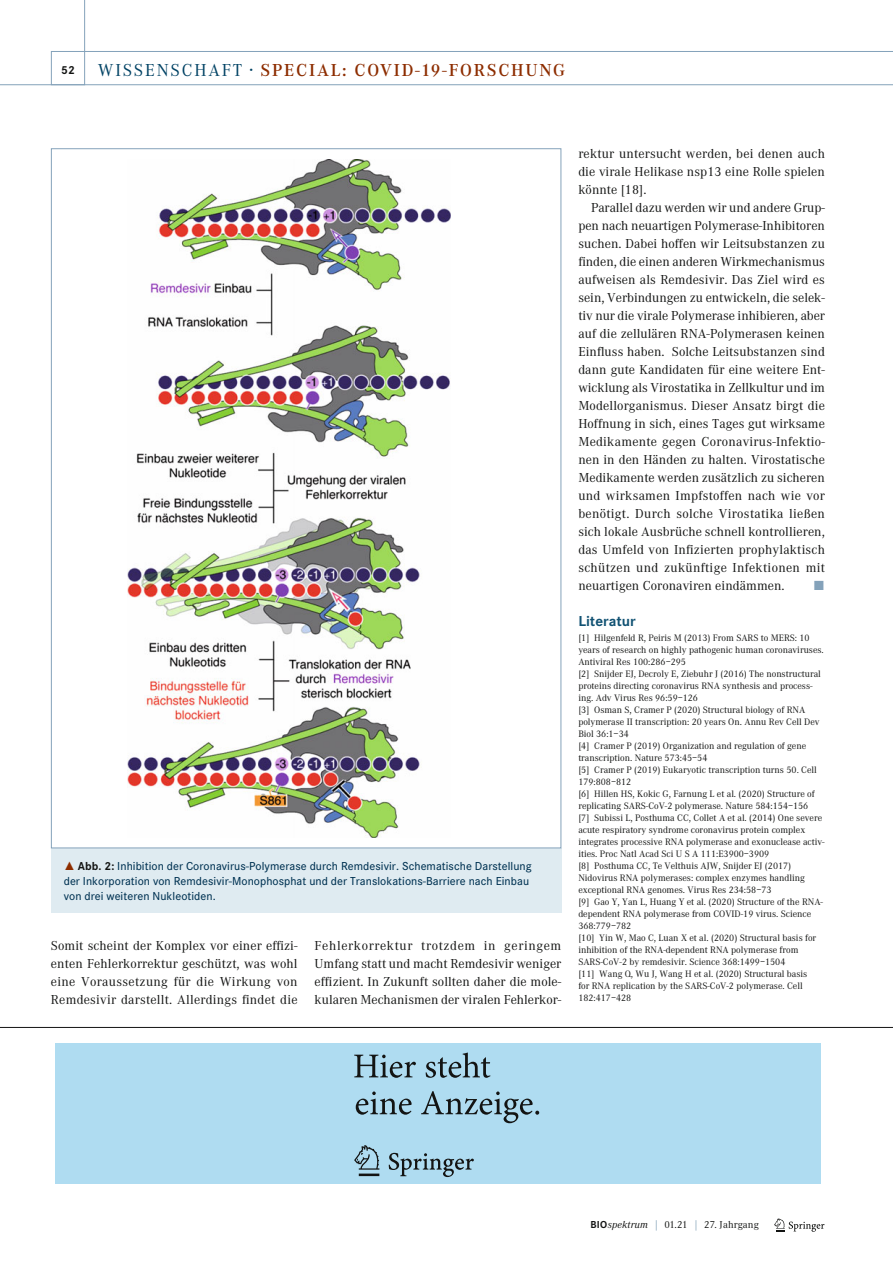
<style>
.page{position:relative;width:893px;height:1263px;background:#fff}
.page>*{position:absolute;margin:0;border:0;box-sizing:border-box;transform-origin:0 0}
.t1{font:600 18px "Corporate A";letter-spacing:.1em;color:#8d2d00}
.t2{font:700 15px "Corporate S";color:#115273}
.t3{font:13.5px/18px "Corporate A";letter-spacing:.005em;color:#131413;text-align:justify}
.t4{font:13.5px "The Sans Expert";color:#84a2ba}
.t5{font:500 12px/15px "Corporate S";letter-spacing:.005em;color:#003252}
.t6{font:700 12px "Corporate S";color:#131413}
.t7{font:10.5px "Corporate A";letter-spacing:.015em;color:#131413}
.t8{font:9.75px/12px "Corporate A";color:#131413}
.s1{font-weight:400;color:#004264}
.s2{font-family:"The Sans Expert";font-weight:400;color:#8d2d00}
.s3{font-weight:700;color:#131413}
.s4{font-family:"Corporate S";font-weight:700}
.s5{font-style:italic}
.s6{color:#658ba6}
</style>
<div class="page">
<svg style="left:774px;top:1218px;width:50px;height:14px"></svg>
<div style="left:55px;top:1044px;width:766px;height:140px;background:#afdcf1"></div>
<svg style="left:354px;top:1053px;width:185px;height:70px"></svg>
<svg style="left:354px;top:1145px;width:120px;height:32px"></svg>
<hr style="left:0;top:1027px;width:893px;height:1px;background:#131413">
<div style="left:51px;top:848px;width:510px;height:65px;background:#dfebf1"></div>
<img style="left:127px;top:159px;width:324px;height:678px">
<svg style="left:0;top:0;width:85px;height:85px"></svg>
<div style="left:51px;top:51px;width:842px;height:34px;border:1px solid #84a2ba"></div>
<p class="t6" style="left:61px;top:66px;width:15px">52</p>
<h1 class="t1" style="left:98px;top:63px;width:469px"><span class="s1">WISSENSCHAFT ·</span> SPECIAL: COVID-19-FORSCHUNG</h1>
<p class="t5" style="left:64px;top:860px;width:469px"><span class="s2">˚</span> <span class="s3">Abb. 2:</span> Inhibition der Coronavirus-Polymerase durch Remdesivir. Schematische Darstellung der Inkorporation von Remdesivir-Monophosphat und der Translokations-Barriere nach Einbau von drei weiteren Nukleotiden.</p>
<h3 class="t3" style="left:51px;top:938px;width:248px">Somit scheint der Komplex vor einer effizi&shy;enten Fehlerkorrektur geschützt, was wohl eine Voraussetzung für die Wirkung von Remdesivir darstellt. Allerdings findet die</h3>
<h3 class="t3" style="left:315px;top:938px;width:248px">Fehlerkorrektur trotzdem in geringem Umfang statt und macht Remdesivir weniger effizient. In Zukunft sollten daher die mole&shy;kularen Mechanismen der viralen Fehlerkor-</h3>
<h3 class="t3" style="left:578px;top:146px;width:248px">rektur untersucht werden, bei denen auch die virale Helikase nsp13 eine Rolle spielen könnte [18].</h3>
<p class="t3" style="left:578px;top:200px;width:248px;text-indent:13px">Parallel dazu werden wir und andere Grup&shy;pen nach neuartigen Polymerase-Inhibitoren suchen. Dabei hoffen wir Leitsubstanzen zu finden, die einen anderen Wirkmechanismus aufweisen als Remdesivir. Das Ziel wird es sein, Verbindungen zu entwickeln, die selek&shy;tiv nur die virale Polymerase inhibieren, aber auf die zellulären RNA-Polymerasen keinen Einfluss haben. Solche Leitsubstanzen sind dann gute Kandidaten für eine weitere Ent&shy;wicklung als Virostatika in Zellkultur und im Modellorganismus. Dieser Ansatz birgt die Hoffnung in sich, eines Tages gut wirksame Medikamente gegen Coronavirus-Infektio&shy;nen in den Händen zu halten. Virostatische Medikamente werden zusätzlich zu sicheren und wirksamen Impfstoffen nach wie vor benötigt. Durch solche Virostatika ließen sich lokale Ausbrüche schnell kontrollieren, das Umfeld von Infizierten prophylaktisch schützen und zukünftige Infektionen mit neuartigen Coronaviren eindämmen.</p>
<h3 class="t4" style="left:813px;top:578px;width:13px">ó</h3>
<h2 class="t2" style="left:578px;top:616px;width:59px">Literatur</h2>
<p class="t8" style="left:578px;top:633px;width:248px">[1] Hilgenfeld R, Peiris M (2013) From SARS to MERS: 10 years of research on highly pathogenic human coronaviruses.<br>Antiviral Res 100:286–295<br>[2] Snijder EJ, Decroly E, Ziebuhr J (2016) The nonstructural proteins directing coronavirus RNA synthesis and process&shy;ing. Adv Virus Res 96:59–126<br>[3] Osman S, Cramer P (2020) Structural biology of RNA poly merase II transcription: 20 years On. Annu Rev Cell Dev Biol 36:1–34<br>[4] Cramer P (2019) Organization and regulation of gene transcription. Nature 573:45–54<br>[5] Cramer P (2019) Eukaryotic transcription turns 50. Cell 179:808–812<br>[6] Hillen HS, Kokic G, Farnung L et al. (2020) Structure of replicating SARS-CoV-2 polymerase. Nature 584:154–156<br>[7] Subissi L, Posthuma CC, Collet A et al. (2014) One severe acute respiratory syndrome coronavirus protein complex integrates processive RNA polymerase and exonuclease activ&shy;ities. Proc Natl Acad Sci U S A 111:E3900–3909<br>[8] Posthuma CC, Te Velthuis AJW, Snijder EJ (2017)<br>Nidovirus RNA polymerases: complex enzymes handling exceptional RNA genomes. Virus Res 234:58–73<br>[9] Gao Y, Yan L, Huang Y et al. (2020) Structure of the RNA&shy;dependent RNA polymerase from COVID-19 virus. Science 368:779–782<br>[10] Yin W, Mao C, Luan X et al. (2020) Structural basis for inhibition of the RNA-dependent RNA polymerase from SARS-CoV-2 by remdesivir. Science 368:1499–1504<br>[11] Wang Q, Wu J, Wang H et al. (2020) Structural basis<br>for RNA replication by the SARS-CoV-2 polymerase. Cell 182:417–428</p>
<p class="t7" style="left:591px;top:1221px;width:170px"><span class="s4">BIO</span><span class="s5">spektrum</span> <span class="s6">|</span> 01.21 <span class="s6">|</span> 27. Jahrgang</p>
</div>
